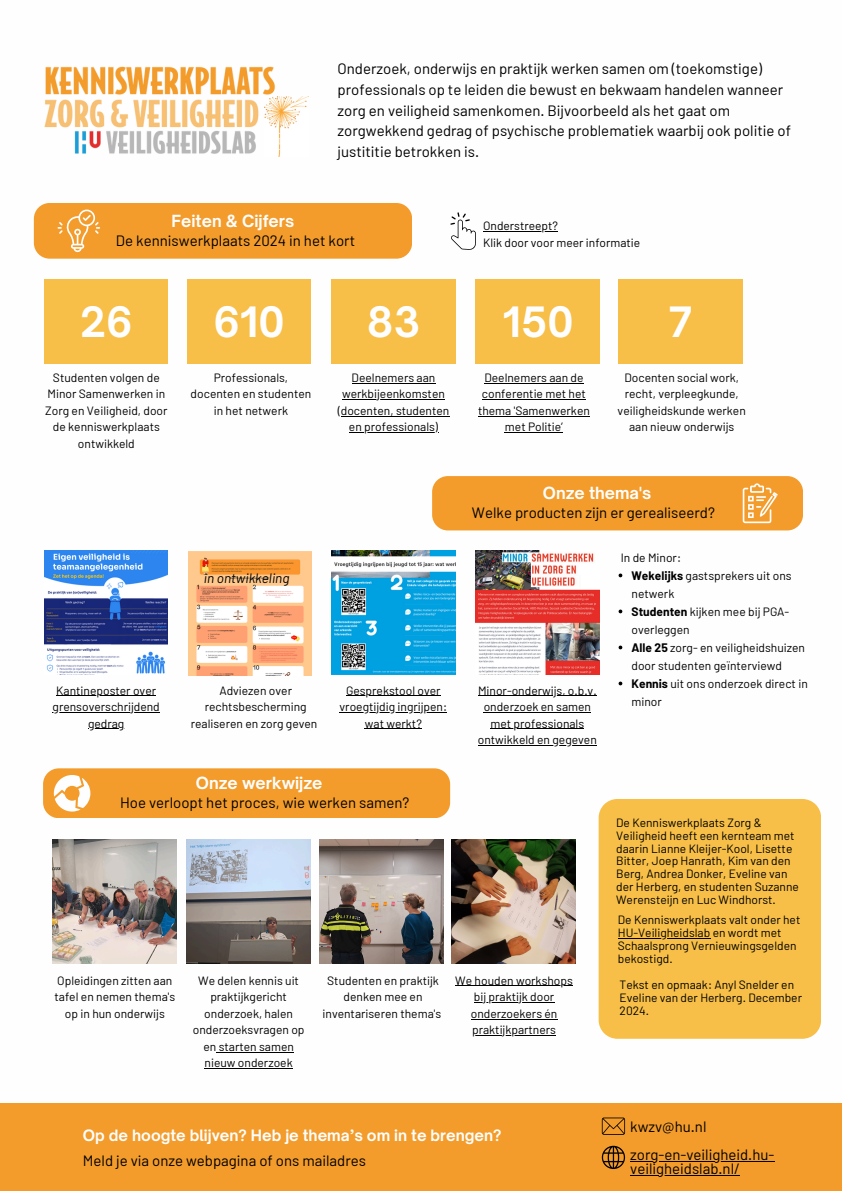
<style>
.page{position:relative;width:842px;height:1191px;background:#fff}
.page>*{position:absolute;margin:0;border:0;box-sizing:border-box;transform-origin:0 0}
.t1{font:700 40px "Open Sauce One";color:#fefefe}
.t2{font:700 16px "Open Sauce One";color:#fefefe}
.t3{font:15px/20.8px "Barlow";color:#000}
.t4{font:700 15px "Open Sauce One";color:#fefefe}
.t5{font:italic 13.6px "Barlow";color:#000}
.t6{font:12px/16.5px "Barlow";color:#000;text-align:center}
.s1{font-weight:700}
</style>
<div class="page">
<div style="left:432px;top:476px;width:371px;height:54px;background:#f39c2b;border-radius:16px"></div>
<svg style="left:743px;top:483px;width:35px;height:40px"></svg>
<img style="left:332px;top:550px;width:123px;height:124px">
<img style="left:188px;top:551px;width:123px;height:124px">
<img style="left:45px;top:550px;width:123px;height:124px">
<img style="left:475px;top:550px;width:124px;height:124px">
<div style="left:34px;top:203px;width:378px;height:56px;background:#f39c2b;border-radius:16px"></div>
<svg style="left:58px;top:209px;width:42px;height:43px"></svg>
<div style="left:44px;top:279px;width:124px;height:85px;background:#f7bf47"></div>
<div style="left:187px;top:279px;width:124px;height:85px;background:#f7bf47"></div>
<div style="left:332px;top:279px;width:124px;height:85px;background:#f7bf47"></div>
<div style="left:476px;top:279px;width:124px;height:85px;background:#f7bf47"></div>
<div style="left:619px;top:279px;width:124px;height:85px;background:#f7bf47"></div>
<div style="left:43px;top:768px;width:407px;height:50px;background:#f39c2b;border-radius:16px"></div>
<svg style="left:54px;top:775px;width:36px;height:36px"></svg>
<img style="left:187px;top:839px;width:123px;height:123px">
<img style="left:319px;top:839px;width:124px;height:123px">
<img style="left:452px;top:839px;width:123px;height:123px">
<img style="left:53px;top:839px;width:124px;height:123px">
<hr style="left:455px;top:985px;width:118px;height:1px;background:#000">
<hr style="left:474px;top:1001px;width:80px;height:1px;background:#000">
<hr style="left:471px;top:1018px;width:86px;height:1px;background:#000">
<hr style="left:472px;top:1034px;width:84px;height:1px;background:#000">
<hr style="left:216px;top:1051px;width:78px;height:1px;background:#000">
<hr style="left:205px;top:1067px;width:88px;height:1px;background:#000">
<div style="left:599px;top:799px;width:222px;height:239px;background:#f7bf47"></div>
<hr style="left:618px;top:937px;width:92px;height:1px;background:#000">
<div style="left:0;top:1103px;width:842px;height:87px;background:#f39c2b"></div>
<img style="left:44px;top:66px;width:232px;height:88px">
<img style="left:265px;top:96px;width:43px;height:61px">
<hr style="left:346px;top:695px;width:95px;height:1px;background:#000">
<hr style="left:340px;top:711px;width:107px;height:1px;background:#000">
<hr style="left:365px;top:728px;width:57px;height:1px;background:#000">
<hr style="left:56px;top:695px;width:100px;height:1px;background:#000">
<hr style="left:53px;top:711px;width:107px;height:1px;background:#000">
<hr style="left:88px;top:728px;width:36px;height:1px;background:#000">
<hr style="left:478px;top:695px;width:119px;height:1px;background:#000">
<hr style="left:484px;top:711px;width:107px;height:1px;background:#000">
<hr style="left:490px;top:728px;width:94px;height:1px;background:#000">
<hr style="left:478px;top:744px;width:119px;height:1px;background:#000">
<svg style="left:619px;top:573px;width:3px;height:4px"></svg>
<svg style="left:619px;top:609px;width:3px;height:4px"></svg>
<svg style="left:619px;top:645px;width:3px;height:4px"></svg>
<svg style="left:619px;top:681px;width:3px;height:4px"></svg>
<hr style="left:352px;top:382px;width:83px;height:1px;background:#000">
<hr style="left:342px;top:399px;width:103px;height:1px;background:#000">
<hr style="left:338px;top:415px;width:111px;height:1px;background:#000">
<hr style="left:349px;top:432px;width:89px;height:1px;background:#000">
<hr style="left:484px;top:382px;width:99px;height:1px;background:#000">
<hr style="left:482px;top:399px;width:63px;height:1px;background:#000">
<hr style="left:545px;top:399px;width:41px;height:1px;background:#000">
<hr style="left:478px;top:415px;width:112px;height:1px;background:#000">
<hr style="left:505px;top:432px;width:58px;height:1px;background:#000">
<hr style="left:630px;top:1160px;width:144px;height:1px;background:#000">
<hr style="left:630px;top:1174px;width:110px;height:1px;background:#000">
<svg style="left:450px;top:212px;width:26px;height:38px"></svg>
<hr style="left:483px;top:231px;width:75px;height:1px;background:#000">
<svg style="left:602px;top:1117px;width:23px;height:17px"></svg>
<svg style="left:602px;top:1145px;width:23px;height:23px"></svg>
<p class="t3" style="left:338px;top:57px;width:455px">Onderzoek, onderwijs en praktijk werken samen om (toekomstige) professionals op te leiden die bewust en bekwaam handelen wanneer zorg en veiligheid samenkomen. Bijvoorbeeld als het gaat om zorgwekkend gedrag of psychische problematiek waarbij ook politie of justititie betrokken is.</p>
<p class="t2" style="left:172px;top:211px;width:124px">Feiten &amp; Cijfers</p>
<h2 class="t3" style="left:116px;top:229px;width:241px">De kenniswerkplaats 2024 in het kort</h2>
<p class="t6" style="left:483px;top:217px;width:76px">Onderstreept?</p>
<p class="t6" style="left:483px;top:233px;width:159px">Klik door voor meer informatie</p>
<p class="t1" style="left:80px;top:297px;width:54px">26</p>
<p class="t1" style="left:214px;top:297px;width:73px">610</p>
<p class="t1" style="left:367px;top:297px;width:55px">83</p>
<p class="t1" style="left:503px;top:297px;width:73px">150</p>
<h2 class="t1" style="left:669px;top:297px;width:25px">7</h2>
<p class="t6" style="left:45px;top:369px;width:124px">Studenten volgen de<br>Minor Samenwerken in<br>Zorg en Veiligheid, door de kenniswerkplaats ontwikkeld</p>
<p class="t6" style="left:352px;top:369px;width:85px">Deelnemers aan</p>
<p class="t6" style="left:191px;top:369px;width:122px">Professionals, docenten en studenten in het netwerk</p>
<p class="t6" style="left:478px;top:369px;width:113px">Deelnemers aan de conferentie met het thema 'Samenwerken met Politie’</p>
<p class="t6" style="left:342px;top:385px;width:104px">werkbijeenkomsten</p>
<p class="t6" style="left:338px;top:402px;width:113px">(docenten, studenten</p>
<p class="t6" style="left:349px;top:418px;width:91px">en professionals)</p>
<h3 class="t6" style="left:618px;top:369px;width:130px">Docenten social work, recht, verpleegkunde, veiligheidskunde werken aan nieuw onderwijs</h3>
<h3 class="t2" style="left:543px;top:483px;width:110px">Onze thema's</h3>
<p class="t3" style="left:472px;top:502px;width:244px">Welke producten zijn er gerealiseerd?</p>
<p class="t5" style="left:204px;top:569px;width:87px">in ontwikkeling</p>
<h4 class="t6" style="left:56px;top:681px;width:101px">Kantineposter over</h4>
<p class="t6" style="left:53px;top:698px;width:109px">grensoverschrijdend</p>
<p class="t6" style="left:88px;top:714px;width:38px">gedrag</p>
<p class="t6" style="left:191px;top:681px;width:128px">Adviezen over rechtsbescherming realiseren en zorg geven</p>
<p class="t6" style="left:346px;top:681px;width:96px">Gesprekstool over</p>
<p class="t6" style="left:340px;top:698px;width:109px">vroegtijdig ingrijpen: wat werkt?</p>
<h2 class="t2" style="left:196px;top:773px;width:128px">Onze werkwijze</h2>
<h3 class="t3" style="left:120px;top:791px;width:291px">Hoe verloopt het proces, wie werken samen?</h3>
<p class="t6" style="left:478px;top:681px;width:120px">Minor-onderwijs, o.b.v. onderzoek en samen</p>
<p class="t6" style="left:490px;top:714px;width:95px">met professionals</p>
<p class="t6" style="left:478px;top:731px;width:120px">ontwikkeld en gegeven</p>
<h1 class="t6" style="left:54px;top:971px;width:122px">Opleidingen zitten aan tafel en nemen thema's op in hun onderwijs</h1>
<p class="t6" style="left:193px;top:971px;width:113px">We delen kennis uit praktijkgericht onderzoek, halen onderzoeksvragen op en starten samen nieuw onderzoek</p>
<p class="t6" style="left:323px;top:971px;width:120px">Studenten en praktijk denken mee en inventariseren thema's</p>
<p class="t6" style="left:455px;top:971px;width:119px">We houden workshops</p>
<h1 class="t6" style="left:471px;top:988px;width:88px;text-align:left">bij praktijk door onderzoekers én</h1>
<p class="t6" style="left:472px;top:1021px;width:85px">praktijkpartners</p>
<p class="t6" style="left:621px;top:548px;width:62px">In de Minor:</p>
<p class="t6" style="left:632px;top:565px;width:162px;line-height:18px;text-align:left"><span class="s1">Wekelijks</span> gastsprekers uit ons netwerk</p>
<p class="t6" style="left:632px;top:601px;width:159px;line-height:18px;text-align:left"><span class="s1">Studenten</span> kijken mee bij PGA&shy;overleggen</p>
<p class="t6" style="left:632px;top:637px;width:175px;line-height:18px;text-align:left"><span class="s1">Alle 25</span> zorg- en veiligheidshuizen door studenten geïnterviewd</p>
<p class="t6" style="left:632px;top:673px;width:178px;line-height:18px;text-align:left"><span class="s1">Kennis</span> uit ons onderzoek direct in minor</p>
<p class="t6" style="left:616px;top:815px;width:184px;line-height:12.8px;text-align:left">De Kenniswerkplaats Zorg &amp;<br>Veiligheid heeft een kernteam met daarin Lianne Kleijer-Kool, Lisette<br>Bitter, Joep Hanrath, Kim van den<br>Berg, Andrea Donker, Eveline van der Herberg, en studenten Suzanne<br>Werensteijn en Luc Windhorst.</p>
<p class="t6" style="left:618px;top:911px;width:184px">De Kenniswerkplaats valt onder het</p>
<h2 class="t6" style="left:618px;top:925px;width:180px;line-height:12.8px;text-align:left">HU-Veiligheidslab en wordt met<br>Schaalsprong Vernieuwingsgelden bekostigd.</h2>
<p class="t6" style="left:620px;top:977px;width:184px;line-height:12.8px;text-align:left">Tekst en opmaak: Anyl Snelder en<br>Eveline van der Herberg. December<br>2024.</p>
<h3 class="t3" style="left:630px;top:1115px;width:78px">kwzv@hu.nl</h3>
<h3 class="t4" style="left:83px;top:1125px;width:420px">Op de hoogte blijven? Heb je thema’s om in te brengen?</h3>
<p class="t3" style="left:83px;top:1149px;width:285px">Meld je via onze webpagina of ons mailadres</p>
<h3 class="t3" style="left:630px;top:1143px;width:146px">zorg-en-veiligheid.hu-</h3>
<p class="t3" style="left:630px;top:1157px;width:111px">veiligheidslab.nl/</p>
</div>
